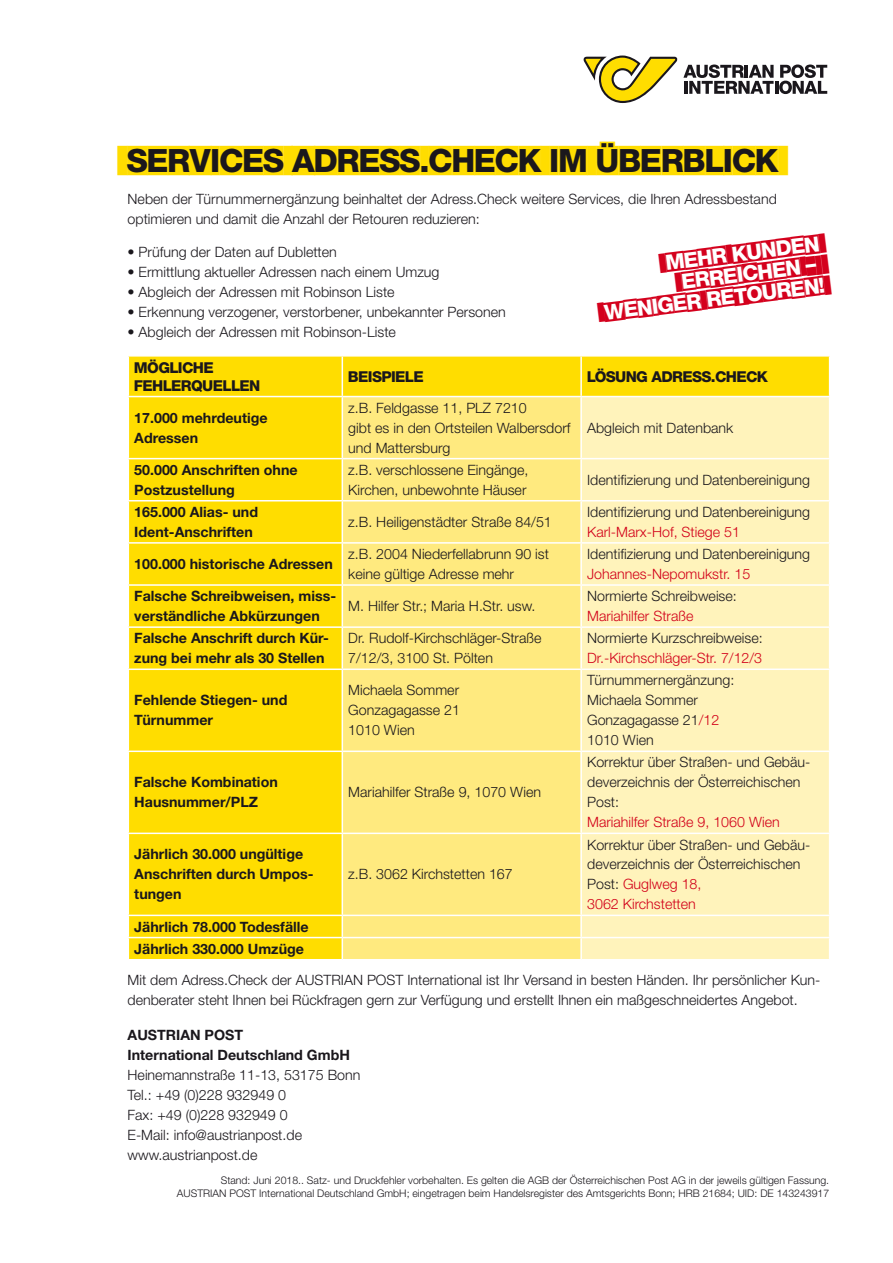
<style>
.page{position:relative;width:893px;height:1263px;background:#fff}
.page>*{position:absolute;margin:0;border:0;box-sizing:border-box;transform-origin:0 0}
.t1{font:32.1px "Post Helvetica Balken";color:#fd0}
.t2{font:21px/21px "Post Helvetica Balken";color:#d4011d;text-align:right}
.t3{font:15px/18px "Post Helvetica Headline";color:#1a171c}
.t4{font:300 14.25px/20px "Helvetica Neue LT Std";color:#1a171c}
.t5{font:700 14.25px/20px "Helvetica Neue LT Std";color:#1a171c}
.t6{font:300 14.25px "Helvetica Neue LT Std";color:#d20019}
.t7{font:300 10.5px/12.6px "Helvetica Neue LT Std";color:#1a171c;text-align:right}
.s1{color:#d20019}
</style>
<div class="page">
<div style="left:129px;top:357px;width:700px;height:39px;background:#fd0"></div>
<div style="left:129px;top:397px;width:213px;height:562px;background:#fd0"></div>
<div style="left:343px;top:397px;width:237px;height:562px;background:#ffea7f"></div>
<div style="left:582px;top:397px;width:247px;height:562px;background:#fff3bb"></div>
<hr style="left:342px;top:357px;width:1px;height:39px;background:#fff">
<hr style="left:580px;top:357px;width:2px;height:39px;background:#fff">
<hr style="left:128px;top:458px;width:214px;height:1px;background:#fff">
<hr style="left:342px;top:458px;width:239px;height:1px;background:#fff">
<hr style="left:581px;top:458px;width:249px;height:1px;background:#fff">
<hr style="left:128px;top:500px;width:214px;height:1px;background:#fff">
<hr style="left:342px;top:500px;width:239px;height:1px;background:#fff">
<hr style="left:581px;top:500px;width:249px;height:1px;background:#fff">
<hr style="left:128px;top:542px;width:214px;height:2px;background:#fff">
<hr style="left:342px;top:542px;width:239px;height:2px;background:#fff">
<hr style="left:581px;top:542px;width:249px;height:2px;background:#fff">
<hr style="left:128px;top:584px;width:214px;height:2px;background:#fff">
<hr style="left:342px;top:584px;width:239px;height:2px;background:#fff">
<hr style="left:581px;top:584px;width:249px;height:2px;background:#fff">
<hr style="left:128px;top:626px;width:214px;height:2px;background:#fff">
<hr style="left:342px;top:626px;width:239px;height:2px;background:#fff">
<hr style="left:581px;top:626px;width:249px;height:2px;background:#fff">
<hr style="left:128px;top:668px;width:214px;height:2px;background:#fff">
<hr style="left:342px;top:668px;width:239px;height:2px;background:#fff">
<hr style="left:581px;top:668px;width:249px;height:2px;background:#fff">
<hr style="left:128px;top:750px;width:214px;height:2px;background:#fff">
<hr style="left:342px;top:750px;width:239px;height:2px;background:#fff">
<hr style="left:581px;top:750px;width:249px;height:2px;background:#fff">
<hr style="left:128px;top:832px;width:214px;height:2px;background:#fff">
<hr style="left:342px;top:832px;width:239px;height:2px;background:#fff">
<hr style="left:581px;top:832px;width:249px;height:2px;background:#fff">
<hr style="left:128px;top:915px;width:214px;height:1px;background:#fff">
<hr style="left:342px;top:915px;width:239px;height:1px;background:#fff">
<hr style="left:581px;top:915px;width:249px;height:1px;background:#fff">
<hr style="left:128px;top:937px;width:214px;height:1px;background:#fff">
<hr style="left:342px;top:937px;width:239px;height:1px;background:#fff">
<hr style="left:581px;top:937px;width:249px;height:1px;background:#fff">
<svg style="left:583px;top:56px;width:244px;height:47px"></svg>
<h1 class="t1" style="left:117px;top:141px;width:672px">@@SERVICES ADRESS.CHECK IM ÜBERBLICK@@</h1>
<p class="t4" style="left:128px;top:189px;width:651px">Neben der Türnummernergänzung beinhaltet der Adress.Check weitere Services, die Ihren Adressbestand optimieren und damit die Anzahl der Retouren reduzieren:</p>
<p class="t4" style="left:128px;top:241px;width:211px">• Prüfung der Daten auf Dubletten</p>
<p class="t4" style="left:128px;top:261px;width:313px">• Ermittlung aktueller Adressen nach einem Umzug</p>
<p class="t4" style="left:128px;top:281px;width:269px">• Abgleich der Adressen mit Robinson Liste</p>
<p class="t4" style="left:128px;top:301px;width:380px">• Erkennung verzogener, verstorbener, unbekannter Personen</p>
<p class="t4" style="left:128px;top:321px;width:270px">• Abgleich der Adressen mit Robinson-Liste</p>
<h2 class="t2" style="left:592px;top:261px;width:240px;rotate:-7deg">@@MEHR KUNDEN@@ @@ERREICHEN – @@ @@WENIGER RETOUREN!@@</h2>
<p class="t3" style="left:134px;top:358px;width:127px">MÖGLICHE<br>FEHLERQUELLEN</p>
<p class="t3" style="left:348px;top:367px;width:77px">BEISPIELE</p>
<p class="t3" style="left:587px;top:367px;width:182px">LÖSUNG ADRESS.CHECK</p>
<p class="t5" style="left:134px;top:407px;width:135px">17.000 mehrdeutige<br>Adressen</p>
<p class="t4" style="left:348px;top:397px;width:224px">z.B. Feldgasse 11, PLZ 7210<br>gibt es in den Ortsteilen Walbersdorf und Mattersburg</p>
<p class="t4" style="left:587px;top:417px;width:148px">Abgleich mit Datenbank</p>
<p class="t5" style="left:134px;top:459px;width:165px">50.000 Anschriften ohne<br>Postzustellung</p>
<p class="t4" style="left:348px;top:459px;width:182px">z.B. verschlossene Eingänge,<br>Kirchen, unbewohnte Häuser</p>
<p class="t4" style="left:587px;top:469px;width:225px">Identifizierung und Datenbereinigung</p>
<p class="t5" style="left:134px;top:502px;width:125px">165.000 Alias- und<br>Ident-Anschriften</p>
<p class="t4" style="left:348px;top:512px;width:205px">z.B. Heiligenstädter Straße 84/51</p>
<p class="t4" style="left:587px;top:502px;width:225px">Identifizierung und Datenbereinigung</p>
<p class="t6" style="left:587px;top:523px;width:154px">Karl-Marx-Hof, Stiege 51</p>
<p class="t5" style="left:134px;top:554px;width:200px">100.000 historische Adressen</p>
<p class="t4" style="left:348px;top:544px;width:202px">z.B. 2004 Niederfellabrunn 90 ist keine gültige Adresse mehr</p>
<p class="t4" style="left:587px;top:544px;width:225px">Identifizierung und Datenbereinigung</p>
<p class="t6" style="left:587px;top:565px;width:165px">Johannes-Nepomukstr. 15</p>
<p class="t5" style="left:134px;top:586px;width:203px">Falsche Schreibweisen, miss&shy;verständliche Abkürzungen</p>
<p class="t4" style="left:348px;top:596px;width:189px">M. Hilfer Str.; Maria H.Str. usw.</p>
<p class="t4" style="left:587px;top:586px;width:151px">Normierte Schreibweise:</p>
<p class="t6" style="left:587px;top:607px;width:108px">Mariahilfer Straße</p>
<p class="t5" style="left:134px;top:628px;width:196px">Falsche Anschrift durch Kür&shy;zung bei mehr als 30 Stellen</p>
<p class="t4" style="left:348px;top:628px;width:195px">Dr. Rudolf-Kirchschläger-Straße<br>7/12/3, 3100 St. Pölten</p>
<p class="t4" style="left:587px;top:628px;width:177px">Normierte Kurzschreibweise:</p>
<p class="t6" style="left:587px;top:649px;width:177px">Dr.-Kirchschläger-Str. 7/12/3</p>
<p class="t5" style="left:134px;top:690px;width:155px">Fehlende Stiegen- und<br>Türnummer</p>
<p class="t4" style="left:348px;top:680px;width:113px;text-align:justify">Michaela Sommer Gonzagagasse 21<br>1010 Wien</p>
<p class="t4" style="left:587px;top:670px;width:149px">Türnummernergänzung:<br>Michaela Sommer<br>Gonzagagasse 21<span class="s1">/12<br></span>1010 Wien</p>
<p class="t5" style="left:134px;top:772px;width:145px">Falsche Kombination<br>Hausnummer/PLZ</p>
<p class="t4" style="left:348px;top:782px;width:194px">Mariahilfer Straße 9, 1070 Wien</p>
<p class="t4" style="left:587px;top:752px;width:225px">Korrektur über Straßen- und Gebäu&shy;deverzeichnis der Österreichischen<br>Post:</p>
<p class="t6" style="left:587px;top:813px;width:194px">Mariahilfer Straße 9, 1060 Wien</p>
<p class="t5" style="left:134px;top:844px;width:181px">Jährlich 30.000 ungültige<br>Anschriften durch Umpos&shy;tungen</p>
<p class="t5" style="left:134px;top:915px;width:176px;line-height:22.2px">Jährlich 78.000 Todesfälle<br>Jährlich 330.000 Umzüge</p>
<p class="t4" style="left:348px;top:864px;width:166px">z.B. 3062 Kirchstetten 167</p>
<p class="t4" style="left:587px;top:834px;width:225px">Korrektur über Straßen- und Gebäu&shy;deverzeichnis der Österreichischen<br>Post: <span class="s1">Guglweg 18,<br>3062 Kirchstetten</span></p>
<p class="t4" style="left:128px;top:970px;width:694px">Mit dem Adress.Check der AUSTRIAN POST International ist Ihr Versand in besten Händen. Ihr persönlicher Kun&shy;denberater steht Ihnen bei Rückfragen gern zur Verfügung und erstellt Ihnen ein maßgeschneidertes Angebot.</p>
<p class="t5" style="left:128px;top:1025px;width:224px">AUSTRIAN POST<br>International Deutschland GmbH</p>
<p class="t4" style="left:128px;top:1065px;width:234px">Heinemannstraße 11-13, 53175 Bonn<br>Tel.: +49 (0)228 932949 0<br>Fax: +49 (0)228 932949 0<br>E-Mail: info@austrianpost.de www.austrianpost.de</p>
<p class="t7" style="left:177px;top:1174px;width:654px">Stand: Juni 2018.. Satz- und Druckfehler vorbehalten. Es gelten die AGB der Österreichischen Post AG in der jeweils gültigen Fassung.<br>AUSTRIAN POST International Deutschland GmbH; eingetragen beim Handelsregister des Amtsgerichts Bonn; HRB 21684; UID: DE 143243917</p>
</div>
